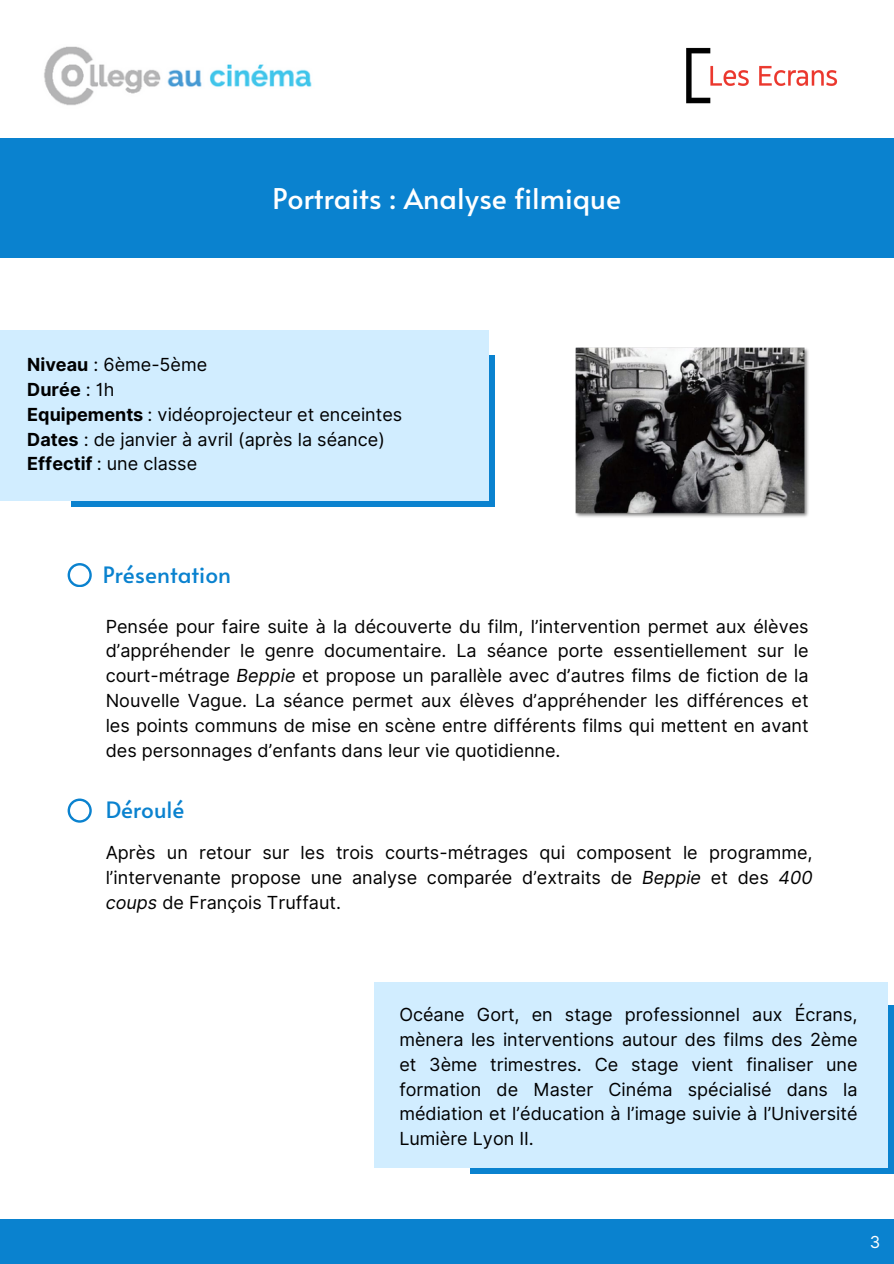
<style>
.page{position:relative;width:894px;height:1264px;background:#fff}
.page>*{position:absolute;margin:0;border:0;box-sizing:border-box;transform-origin:0 0}
.t1{font:28.5px "Alata";color:#fff}
.t2{font:22.5px "Alata";color:#0a82cf}
.t3{font:18px/24.8px "Inter";color:#000;text-align:justify}
.t4{font:700 18px "Inter";color:#000}
.t5{font:16.5px "Inter";color:#fff}
.s1{font-weight:700}
.s2{font-weight:400}
.s3{font-style:italic}
</style>
<div class="page">
<img style="left:686px;top:47px;width:152px;height:57px">
<img style="left:44px;top:46px;width:268px;height:60px">
<svg style="left:72px;top:355px;width:422px;height:151px;background:#238fd5"></svg>
<div style="left:0;top:330px;width:489px;height:170px;background:#d1edff"></div>
<div style="left:0;top:138px;width:893px;height:120px;background:#0a82cf"></div>
<div style="left:0;top:1218px;width:893px;height:45px;background:#0a82cf"></div>
<svg style="left:68px;top:798px;width:23px;height:24px"></svg>
<svg style="left:68px;top:563px;width:23px;height:23px"></svg>
<img style="left:575px;top:347px;width:234px;height:170px">
<svg style="left:470px;top:1005px;width:423px;height:168px;background:#2a93d6"></svg>
<div style="left:375px;top:982px;width:512px;height:185px;background:#d1edff"></div>
<p class="t1" style="left:272px;top:177px;width:350px">Portraits : Analyse filmique</p>
<p class="t3" style="left:27px;top:352px;width:181px"><span class="s1">Niveau</span> : 6ème-5ème</p>
<p class="t4" style="left:27px;top:379px;width:89px">Durée <span class="s2">: 1h</span></p>
<h1 class="t3" style="left:27px;top:402px;width:376px"><span class="s1">Equipements</span> : vidéoprojecteur et enceintes</h1>
<p class="t3" style="left:27px;top:427px;width:359px"><span class="s1">Dates</span> : de janvier à avril (après la séance)</p>
<p class="t3" style="left:27px;top:451px;width:171px"><span class="s1">Effectif</span> : une classe</p>
<p class="t2" style="left:103px;top:558px;width:130px">Présentation</p>
<p class="t3" style="left:106px;top:613px;width:704px">Pensée pour faire suite à la découverte du film, l’intervention permet aux élèves d’appréhender le genre documentaire. La séance porte essentiellement sur le court-métrage <span class="s3">Beppie</span> et propose un parallèle avec d’autres films de fiction de la Nouvelle Vague. La séance permet aux élèves d’appréhender les différences et les points communs de mise en scène entre différents films qui mettent en avant des personnages d’enfants dans leur vie quotidienne.</p>
<p class="t2" style="left:106px;top:793px;width:80px">Déroulé</p>
<p class="t3" style="left:106px;top:840px;width:708px">Après un retour sur les trois courts-métrages qui composent le programme, l’intervenante propose une analyse comparée d’extraits de <span class="s3">Beppie</span> et des <span class="s3">400 coups</span> de François Truffaut.</p>
<p class="t3" style="left:399px;top:1002px;width:459px">Océane Gort, en stage professionnel aux Écrans, mènera les interventions autour des films des 2ème et 3ème trimestres. Ce stage vient finaliser une formation de Master Cinéma spécialisé dans la médiation et l’éducation à l’image suivie à l’Université Lumière Lyon II.</p>
<h2 class="t5" style="left:869px;top:1231px;width:12px">3</h2>
</div>
